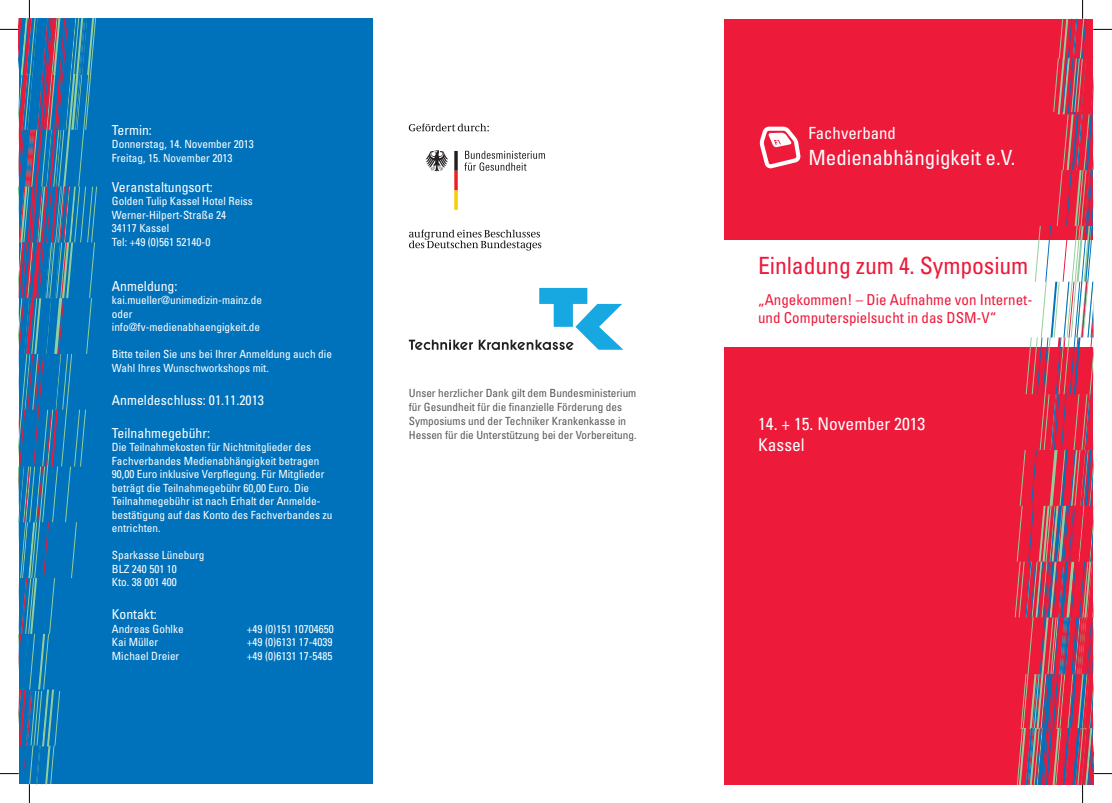
<style>
.page{position:relative;width:1112px;height:803px;background:#fff}
.page>*{position:absolute;margin:0;border:0;box-sizing:border-box;transform-origin:0 0}
.t1{font:condensed 23.75px "Univers";letter-spacing:-.005em;color:#ed1a3a}
.t2{font:condensed 21px "Univers";color:#fff}
.t3{font:condensed 17.5px/21px "Univers";color:#fff}
.t4{font:condensed 16.75px "Univers";color:#fff}
.t5{font:condensed 15px/18px "Univers";color:#ed1a3a}
.t6{font:condensed 13.75px "Univers";color:#fff}
.t7{font:condensed 11.25px/13.5px "Univers";color:#fff}
.t8{font:condensed 11.25px/13.8px "Univers";color:#57585a}
</style>
<div class="page">
<div style="left:19px;top:19px;width:354px;height:765px;background:#0072bc"></div>
<div style="left:723px;top:19px;width:369px;height:765px;background:#ed1a3a"></div>
<div style="left:724px;top:240px;width:368px;height:107px;background:#fff"></div>
<img style="left:1014px;top:100px;width:78px;height:628px">
<img style="left:1014px;top:19px;width:75px;height:93px">
<img style="left:1017px;top:728px;width:75px;height:56px">
<img style="left:19px;top:75px;width:78px;height:672px">
<img style="left:22px;top:690px;width:75px;height:94px">
<img style="left:19px;top:19px;width:77px;height:56px">
<svg style="left:759px;top:127px;width:41px;height:41px"></svg>
<svg style="left:425px;top:150px;width:23px;height:21px"></svg>
<svg style="left:454px;top:151px;width:3px;height:59px"></svg>
<svg style="left:464px;top:151px;width:80px;height:20px"></svg>
<svg style="left:409px;top:124px;width:79px;height:7px"></svg>
<svg style="left:409px;top:230px;width:132px;height:20px"></svg>
<svg style="left:409px;top:288px;width:214px;height:62px"></svg>
<svg style="left:0;top:29px;width:19px;height:1px"></svg>
<svg style="left:1092px;top:29px;width:19px;height:1px"></svg>
<svg style="left:0;top:773px;width:19px;height:1px"></svg>
<svg style="left:1092px;top:773px;width:19px;height:1px"></svg>
<svg style="left:29px;top:0;width:1px;height:19px"></svg>
<svg style="left:29px;top:784px;width:1px;height:19px"></svg>
<svg style="left:1082px;top:0;width:1px;height:19px"></svg>
<svg style="left:1081px;top:784px;width:2px;height:19px"></svg>
<p class="t6" style="left:112px;top:121px;width:42px">Termin:</p>
<p class="t7" style="left:112px;top:137px;width:143px">Donnerstag, 14. November 2013<br>Freitag, 15. November 2013</p>
<p class="t6" style="left:112px;top:178px;width:103px">Veranstaltungsort:</p>
<p class="t7" style="left:112px;top:194px;width:143px">Golden Tulip Kassel Hotel Reiss<br>Werner-Hilpert-Straße 24<br>34117 Kassel<br>Tel: +49 (0)561 52140-0</p>
<p class="t6" style="left:112px;top:277px;width:67px">Anmeldung:</p>
<p class="t7" style="left:112px;top:293px;width:152px">kai.mueller@unimedizin-mainz.de oder info@fv-medienabhaengigkeit.de</p>
<p class="t7" style="left:112px;top:347px;width:221px">Bitte teilen Sie uns bei Ihrer Anmeldung auch die<br>Wahl Ihres Wunschworkshops mit.</p>
<p class="t6" style="left:112px;top:391px;width:153px">Anmeldeschluss: 01.11.2013</p>
<p class="t6" style="left:112px;top:424px;width:100px">Teilnahmegebühr:</p>
<p class="t7" style="left:112px;top:440px;width:222px">Die Teilnahmekosten für Nichtmitglieder des Fachverbandes Medienabhängigkeit betragen 90,00 Euro inklusive Verpflegung. Für Mitglieder beträgt die Teilnahmegebühr 60,00 Euro. Die Teilnahmegebühr ist nach Erhalt der Anmelde&shy;bestätigung auf das Konto des Fachverbandes zu entrichten.</p>
<p class="t7" style="left:112px;top:548px;width:94px">Sparkasse Lüneburg<br>BLZ 240 501 10<br>Kto. 38 001 400</p>
<p class="t6" style="left:112px;top:605px;width:47px">Kontakt:</p>
<p class="t7" style="left:112px;top:622px;width:73px">Andreas Gohlke</p>
<p class="t7" style="left:247px;top:622px;width:88px">+49 (0)151 10704650</p>
<p class="t7" style="left:112px;top:635px;width:48px">Kai Müller</p>
<p class="t7" style="left:247px;top:635px;width:87px">+49 (0)6131 17-4039</p>
<p class="t7" style="left:112px;top:649px;width:69px">Michael Dreier</p>
<p class="t7" style="left:247px;top:649px;width:87px">+49 (0)6131 17-5485</p>
<p class="t8" style="left:409px;top:386px;width:229px">Unser herzlicher Dank gilt dem Bundesministerium für Gesundheit für die finanzielle Förderung des Symposiums und der Techniker Krankenkasse in Hessen für die Unterstützung bei der Vorbereitung.</p>
<h3 class="t4" style="left:808px;top:123px;width:89px">Fachverband</h3>
<h2 class="t2" style="left:808px;top:144px;width:208px">Medienabhängigkeit e.V.</h2>
<h1 class="t1" style="left:758px;top:250px;width:272px">Einladung zum 4. Symposium</h1>
<h3 class="t5" style="left:758px;top:290px;width:276px">„Angekommen! – Die Aufnahme von Internet&shy;und Computerspielsucht in das DSM-V“</h3>
<h3 class="t3" style="left:758px;top:413px;width:169px">14. + 15. November 2013<br>Kassel</h3>
</div>
